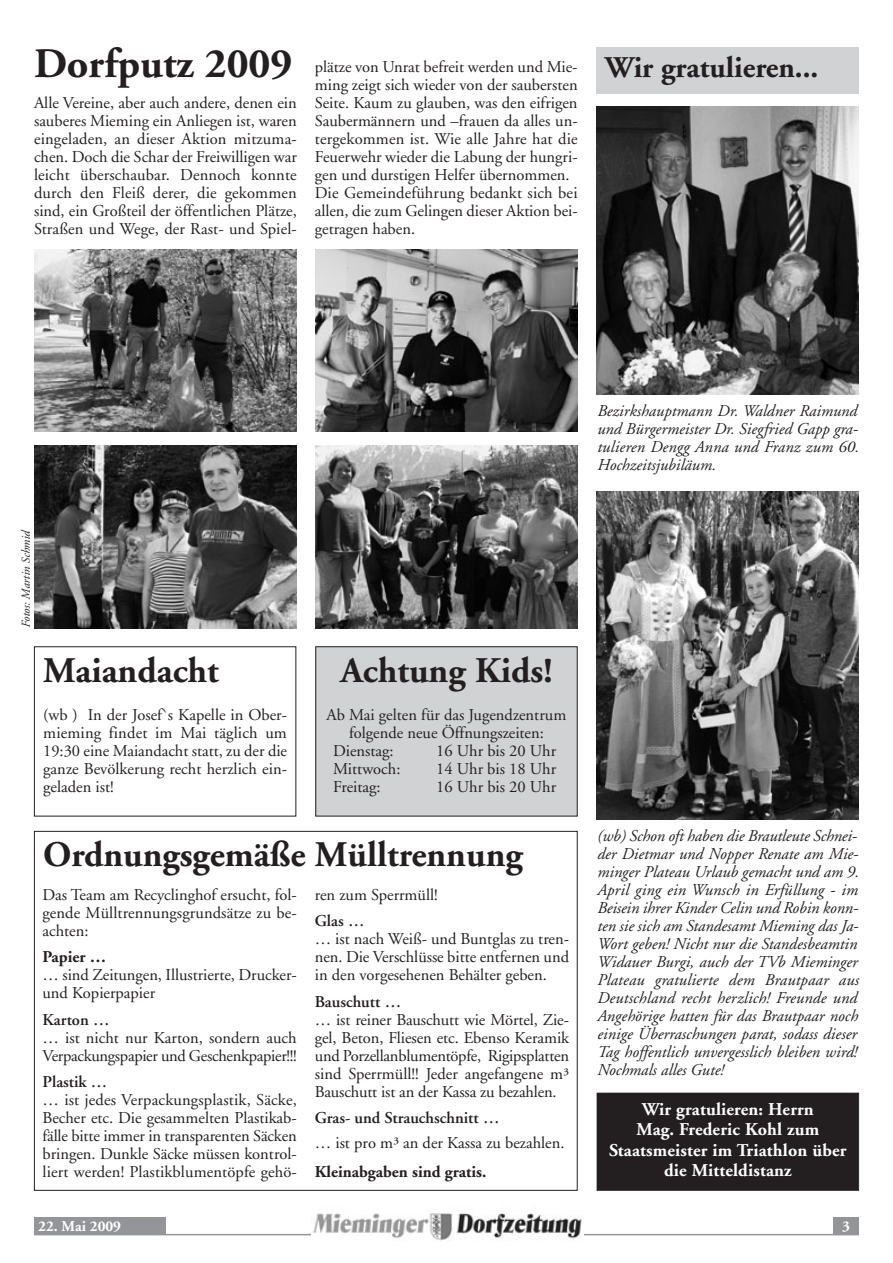
<style>
.page{position:relative;width:893px;height:1263px;background:#fff}
.page>*{position:absolute;margin:0;border:0;box-sizing:border-box;transform-origin:0 0}
.t1{font:700 42px "Adobe Garamond";color:#231f20}
.t2{font:700 36px "Adobe Garamond";color:#231f20}
.t3{font:700 30px "Adobe Garamond";color:#231f20}
.t4{font:700 18px/20.4px "Adobe Garamond";letter-spacing:.01em;color:#fff;text-align:center}
.t5{font:16.5px/18px "Adobe Garamond";color:#231f20;text-align:justify}
.t6{font:italic 16.5px/18px "Adobe Garamond";color:#231f20}
.t7{font:16.5px/18px "Adobe Garamond";letter-spacing:-.02em;color:#231f20}
.t8{font:600 16.5px "Adobe Garamond";color:#231f20}
.t9{font:700 16.5px "Adobe Garamond";color:#231f20}
.t10{font:700 15px "Adobe Garamond";color:#fff}
.t11{font:italic 12px "Adobe Garamond";color:#231f20}
</style>
<div class="page">
<div style="left:597px;top:1093px;width:261px;height:97px;background:#231f20"></div>
<div style="left:597px;top:1093px;width:262px;height:98px;border:1px solid #231f20"></div>
<div style="left:34px;top:646px;width:262px;height:170px;border:1px solid #231f20"></div>
<img style="left:597px;top:491px;width:262px;height:329px">
<img style="left:597px;top:106px;width:262px;height:288px">
<div style="left:597px;top:47px;width:262px;height:47px;background:#d1d2d4"></div>
<div style="left:316px;top:647px;width:261px;height:169px;background:#d1d2d4"></div>
<div style="left:315px;top:646px;width:263px;height:170px;border:1px solid #231f20"></div>
<img style="left:34px;top:250px;width:262px;height:182px">
<img style="left:315px;top:250px;width:263px;height:182px">
<img style="left:34px;top:446px;width:262px;height:182px">
<img style="left:315px;top:446px;width:263px;height:182px">
<div style="left:34px;top:1217px;width:132px;height:17px;background:#939598"></div>
<hr style="left:582px;top:1234px;width:277px;height:1px;background:#939598">
<hr style="left:34px;top:1234px;width:356px;height:1px;background:#939598">
<div style="left:833px;top:1217px;width:26px;height:17px;background:#939598"></div>
<img style="left:311px;top:1213px;width:273px;height:28px">
<h1 class="t1" style="left:34px;top:47px;width:260px">Dorfputz 2009</h1>
<p class="t5" style="left:34px;top:95px;width:264px">Alle Vereine, aber auch andere, denen ein sauberes Mieming ein Anliegen ist, waren eingeladen, an dieser Aktion mitzuma&shy;chen. Doch die Schar der Freiwilligen war leicht überschaubar. Dennoch konnte durch den Fleiß derer, die gekommen sind, ein Großteil der öffentlichen Plätze, Straßen und Wege, der Rast- und Spiel-</p>
<p class="t5" style="left:315px;top:59px;width:264px;text-align:left">plätze von Unrat befreit werden und Mie&shy;ming zeigt sich wieder von der saubersten Seite. Kaum zu glauben, was den eifrigen Saubermännern und –frauen da alles un&shy;tergekommen ist. Wie alle Jahre hat die Feuerwehr wieder die Labung der hungri&shy;gen und durstigen Helfer übernommen.<br>Die Gemeindeführung bedankt sich bei allen, die zum Gelingen dieser Aktion bei&shy;getragen haben.</p>
<h3 class="t3" style="left:605px;top:55px;width:215px">Wir gratulieren...</h3>
<p class="t11" style="left:21px;top:628px;width:99px;rotate:-90deg">Fotos: Martin Schmid</p>
<h2 class="t2" style="left:43px;top:656px;width:177px">Maiandacht</h2>
<p class="t5" style="left:43px;top:707px;width:245px">(wb ) In der Josef`s Kapelle in Ober&shy;mieming findet im Mai täglich um 19:30 eine Maiandacht statt, zu der die ganze Bevölkerung recht herzlich ein&shy;geladen ist!</p>
<h2 class="t2" style="left:341px;top:656px;width:213px">Achtung Kids!</h2>
<p class="t5" style="left:327px;top:707px;width:241px">Ab Mai gelten für das Jugendzentrum</p>
<p class="t5" style="left:349px;top:725px;width:196px">folgende neue Öffnungszeiten:</p>
<p class="t5" style="left:333px;top:743px;width:62px">Dienstag:</p>
<p class="t5" style="left:436px;top:743px;width:121px">16 Uhr bis 20 Uhr</p>
<p class="t5" style="left:333px;top:761px;width:69px">Mittwoch:</p>
<p class="t5" style="left:436px;top:761px;width:121px">14 Uhr bis 18 Uhr</p>
<p class="t5" style="left:333px;top:779px;width:49px">Freitag:</p>
<p class="t5" style="left:436px;top:779px;width:121px">16 Uhr bis 20 Uhr</p>
<h2 class="t2" style="left:43px;top:840px;width:481px">Ordnungsgemäße Mülltrennung</h2>
<p class="t5" style="left:43px;top:887px;width:256px">Das Team am Recyclinghof ersucht, fol&shy;gende Mülltrennungsgrundsätze zu be&shy;achten:</p>
<p class="t9" style="left:43px;top:950px;width:65px">Papier …</p>
<p class="t5" style="left:43px;top:967px;width:256px">… sind Zeitungen, Illustrierte, Drucker&shy;und Kopierpapier</p>
<p class="t8" style="left:43px;top:1013px;width:69px">Karton …</p>
<p class="t7" style="left:43px;top:1030px;width:256px">… ist nicht nur Karton, sondern auch<br>Verpackungspapier und Geschenkpapier!!!</p>
<p class="t8" style="left:43px;top:1075px;width:66px">Plastik …</p>
<p class="t5" style="left:43px;top:1092px;width:256px">… ist jedes Verpackungsplastik, Säcke, Becher etc. Die gesammelten Plastikab&shy;fälle bitte immer in transparenten Säcken bringen. Dunkle Säcke müssen kontrol&shy;liert werden! Plastikblumentöpfe gehö-</p>
<p class="t5" style="left:315px;top:887px;width:125px">ren zum Sperrmüll!</p>
<p class="t8" style="left:315px;top:914px;width:51px">Glas …</p>
<p class="t5" style="left:315px;top:931px;width:256px">… ist nach Weiß- und Buntglas zu tren&shy;nen. Die Verschlüsse bitte entfernen und in den vorgesehenen Behälter geben.</p>
<p class="t8" style="left:315px;top:995px;width:88px">Bauschutt …</p>
<p class="t5" style="left:315px;top:1012px;width:256px">… ist reiner Bauschutt wie Mörtel, Zie&shy;gel, Beton, Fliesen etc. Ebenso Keramik und Porzellanblumentöpfe, Rigipsplatten sind Sperrmüll!! Jeder angefangene m³<br>Bauschutt ist an der Kassa zu bezahlen.</p>
<p class="t8" style="left:315px;top:1111px;width:186px">Gras- und Strauchschnitt …</p>
<p class="t5" style="left:315px;top:1135px;width:251px">… ist pro m³ an der Kassa zu bezahlen.</p>
<p class="t9" style="left:315px;top:1164px;width:173px">Kleinabgaben sind gratis.</p>
<p class="t6" style="left:597px;top:404px;width:263px">Bezirkshauptmann Dr. Waldner Raimund und Bürgermeister Dr. Siegfried Gapp gra&shy;tulieren Dengg Anna und Franz zum 60.<br>Hochzeitsjubiläum.</p>
<p class="t6" style="left:597px;top:828px;width:263px">(wb) Schon oft haben die Brautleute Schnei&shy;der Dietmar und Nopper Renate am Mie&shy;minger Plateau Urlaub gemacht und am 9.<br>April ging ein Wunsch in Erfüllung - im Beisein ihrer Kinder Celin und Robin konn&shy;ten sie sich am Standesamt Mieming das Ja-Wort geben! Nicht nur die Standesbeamtin Widauer Burgi, auch der TVb Mieminger Plateau gratulierte dem Brautpaar aus Deutschland recht herzlich! Freunde und Angehörige hatten für das Brautpaar noch einige Überraschungen parat, sodass dieser Tag hoffentlich unvergesslich bleiben wird!<br>Nochmals alles Gute!</p>
<p class="t4" style="left:609px;top:1101px;width:239px">Wir gratulieren: Herrn<br>Mag. Frederic Kohl zum<br>Staatsmeister im Triathlon über die Mitteldistanz</p>
<p class="t10" style="left:38px;top:1220px;width:84px">22. Mai 2009</p>
<p class="t10" style="left:842px;top:1220px;width:9px">3</p>
</div>
